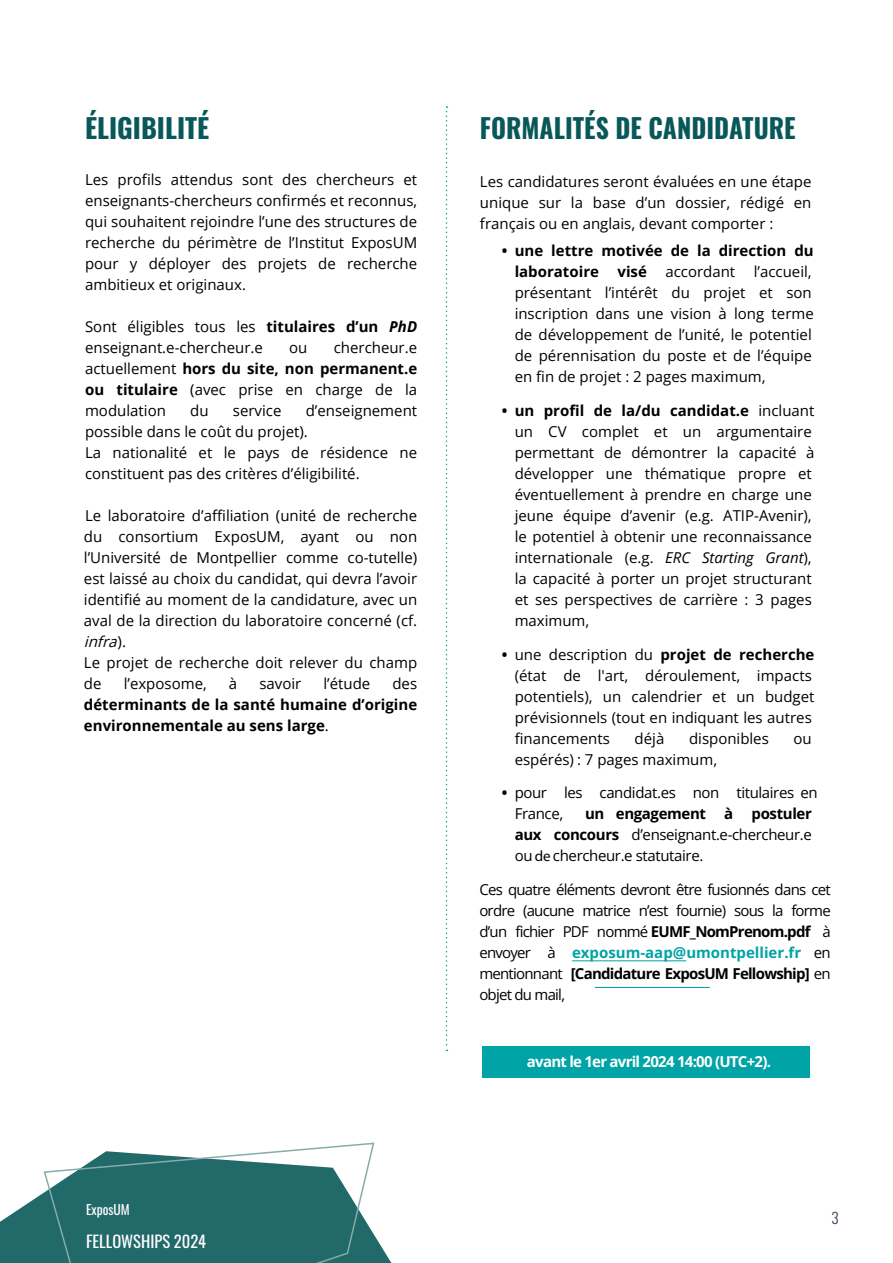
<style>
.page{position:relative;width:893px;height:1263px;background:#fff}
.page>*{position:absolute;margin:0;border:0;box-sizing:border-box;transform-origin:0 0}
.t1{font:700 27px "Oswald";color:#095859;scale:.95 1}
.t2{font:700 27px "Oswald";color:#095859}
.t3{font:16.5px "Oswald";color:#fff}
.t4{font:15px/21px "Open Sans";color:#000;text-align:justify}
.t5{font:15px/21px "Open Sans";color:#000}
.t6{font:700 15px/21px "Open Sans";color:#000}
.t7{font:15px/21px "Open Sans";letter-spacing:-.025em;color:#000}
.t8{font:700 15px "Open Sans";letter-spacing:-.05em;color:#fff}
.t9{font:300 15px "Oswald";color:#2b3f52}
.t10{font:13.5px "Oswald";color:#fff}
.s1{font-weight:700}
.s2{font-weight:700;font-style:italic}
.s3{font-style:italic}
.s4{font-weight:400}
.s5{font-style:inherit}
.s6{font-family:"Myriad Pro"}
.s7{font-weight:700;color:#00a3a6}
</style>
<div class="page">
<div style="left:482px;top:1046px;width:327px;height:32px;background:#00a3a6"></div>
<hr style="left:572px;top:960px;width:114px;height:1px;background:#00a3a6">
<hr style="left:595px;top:987px;width:115px;height:1px;background:#00a3a6">
<svg style="left:446px;top:106px;width:1px;height:945px"></svg>
<svg style="left:0;top:1193px;width:392px;height:70px;fill:#22696a"></svg>
<svg style="left:43px;top:1142px;width:332px;height:121px"></svg>
<h1 class="t2" style="left:85px;top:113px;width:126px">ÉLIGIBILITÉ</h1>
<p class="t5" style="left:85px;top:168px;width:334px;text-align:justify">Les profils attendus sont des chercheurs et enseignants-chercheurs confirmés et reconnus, qui souhaitent rejoindre l’une des structures de recherche du périmètre de l’Institut ExposUM pour y déployer des projets de recherche ambitieux et originaux.</p>
<p class="t5" style="left:85px;top:315px;width:334px">Sont éligibles tous les <span class="s1">titulaires d’un</span> <span class="s2">PhD </span>enseignant.e-chercheur.e</p>
<p class="t5" style="left:85px;top:336px;width:334px;text-align:justify;text-indent:249px">chercheur.e actuellement <span class="s1">hors du site, non permanent.e ou titulaire</span> (avec prise en charge de la modulation</p>
<p class="t5" style="left:289px;top:336px;width:20px">ou</p>
<p class="t5" style="left:85px;top:399px;width:334px;text-indent:221px">d’enseignement possible dans le coût du projet).<br>La nationalité et le pays de résidence ne constituent pas des critères d’éligibilité.</p>
<p class="t5" style="left:84px;top:504px;width:335px">Le laboratoire d’affiliation (unité de recherche du consortium ExposUM, ayant ou non l’Université de Montpellier comme co-tutelle) est laissé au choix du candidat, qui devra l’avoir identifié au moment de la candidature, avec un aval de la direction du laboratoire concerné (cf. <span class="s3">infra</span>) .<br>Le projet de recherche doit relever du champ de</p>
<p class="t5" style="left:190px;top:399px;width:20px">du</p>
<p class="t5" style="left:233px;top:399px;width:50px">service</p>
<p class="t5" style="left:124px;top:672px;width:85px">l’exposome,</p>
<p class="t5" style="left:229px;top:672px;width:10px">à</p>
<p class="t5" style="left:259px;top:672px;width:43px">savoir</p>
<p class="t5" style="left:323px;top:672px;width:48px">l’étude</p>
<p class="t5" style="left:392px;top:672px;width:26px">des</p>
<p class="t6" style="left:84px;top:693px;width:335px">déterminants de la santé humaine d’origine environnementale au sens large<span class="s4">.</span></p>
<p class="t10" style="left:86px;top:1197px;width:45px">ExposUM</p>
<p class="t3" style="left:86px;top:1226px;width:122px">FELLOWSHIPS 2024</p>
<h1 class="t1" style="left:480px;top:114px;width:334px">FORMALITÉS DE CANDIDATURE</h1>
<p class="t4" style="left:480px;top:171px;width:333px">Les candidatures seront évaluées en une étape unique sur la base d’un dossier, rédigé en français ou en anglais, devant comporter :</p>
<p class="t4" style="left:515px;top:240px;width:301px;text-align:left;text-indent:-13px"><span class="s1">• une lettre motivée de la direction du laboratoire visé</span> accordant l’accueil, présentant l’intérêt du projet et son inscription dans une vision à long terme de développement de l’unité, le potentiel de pérennisation du poste et de l’équipe en fin de projet : 2 pages maximum,</p>
<p class="t4" style="left:515px;top:399px;width:301px;text-align:left;text-indent:-13px"><span class="s1">• un pro</span><span class="s1">f</span><span class="s1">il de la/du candidat.e</span> incluant un CV complet et un argumentaire permettant de démontrer la capacité à développer une thématique propre et éventuellement à prendre en charge une jeune équipe d’avenir (e.g. ATIP-Avenir), le potentiel à obtenir une reconnaissance internationale (e.g. <span class="s3">ERC Starting Grant</span>), la capacité à porter un projet structurant et ses perspectives de carrière : 3 pages maximum,</p>
<p class="t4" style="left:515px;top:643px;width:301px;text-align:left;text-indent:-13px"><span class="s1">•</span> une description du <span class="s1">projet de recherche </span>(état de l'art, déroulement, impacts potentiels), un calendrier et un budget prévisionnels (tout en indiquant les autres financements</p>
<p class="t4" style="left:635px;top:727px;width:31px">déjà</p>
<p class="t4" style="left:689px;top:727px;width:81px">disponibles</p>
<p class="t4" style="left:794px;top:727px;width:20px">ou</p>
<p class="t4" style="left:515px;top:748px;width:204px">espérés) : 7 pages maximum,</p>
<p class="t7" style="left:515px;top:782px;width:304px;text-indent:-13px"><span class="s1">•</span> pour les candidat<span class="s5">.e</span>s non titulaires <span class="s5">en<br>France</span>,</p>
<p class="t4" style="left:515px;top:803px;width:299px;text-indent:70px"><span class="s1">un engagement à postuler aux concours</span> d’enseignant.e-chercheur.e ou <span class="s6">de</span> chercheur.e statutaire.</p>
<p class="t4" style="left:479px;top:879px;width:353px">Ces quatre éléments devront être fusionnés dans cet ordre (aucune matrice n’est fournie) sous la forme d’un fichier PDF nommé <span class="s1">EUMF_NomPrenom.pdf</span> à envoyer à <span class="s7">exposum</span><span class="s7">-</span><span class="s7">aap@umontpellier.fr</span> <span class="s5">en </span>mentionnant <span class="s1">[Candidature ExposUM Fellowship]</span> en objet du mail<span class="s5">,</span></p>
<p class="t8" style="left:527px;top:1051px;width:245px">avant le 1er avril 2024 14:00 (UTC+2).</p>
<p class="t9" style="left:831px;top:1204px;width:9px">3</p>
</div>
